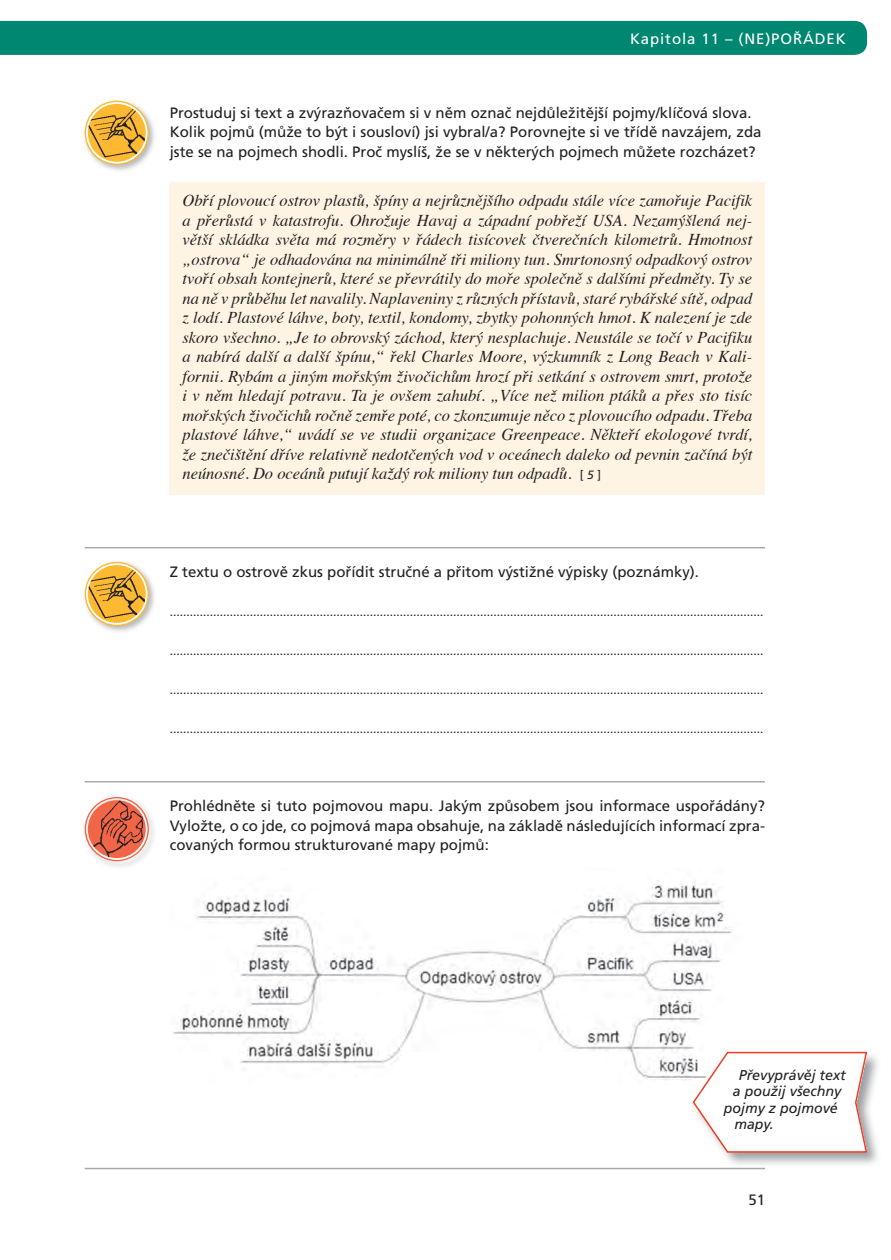
<style>
.page{position:relative;width:891px;height:1260px;background:#fff}
.page>*{position:absolute;margin:0;border:0;box-sizing:border-box;transform-origin:0 0}
.t1{font:italic 16.5px/19.5px "Times";color:#231f20;text-align:justify}
.t2{font:15px/19.5px "Frutiger CE";color:#231f20}
.t3{font:15px "Frutiger CE";letter-spacing:.06em;color:#fff}
.t4{font:italic 14.25px "Frutiger CE";color:#231f20}
.t5{font:12px "Frutiger CE";color:#231f20}
.s1{font-family:"Frutiger CE";font-style:normal;font-size:12px}
.s2{font-family:"Frutiger CE";font-size:12px}
</style>
<div class="page">
<div style="left:0;top:21px;width:867px;height:34px;background:#008772"></div>
<img style="left:84px;top:100px;width:70px;height:71px">
<svg style="left:85px;top:101px;width:63px;height:63px"></svg>
<div style="left:85px;top:101px;width:64px;height:64px;border:1px solid #fdb931;border-radius:50%"></div>
<img style="left:88px;top:105px;width:58px;height:54px">
<div style="left:170px;top:182px;width:595px;height:313px;background:#fef4e4"></div>
<img style="left:84px;top:798px;width:70px;height:69px">
<div style="left:85px;top:796px;width:64px;height:65px;border:1px solid #f26648;border-radius:50%"></div>
<img style="left:88px;top:800px;width:58px;height:57px;border-radius:29px">
<hr style="left:85px;top:547px;width:680px;height:1px;background:#a8a9ad">
<hr style="left:85px;top:781px;width:680px;height:1px;background:#a8a9ad">
<hr style="left:85px;top:1167px;width:680px;height:1px;background:#a8a9ad">
<img style="left:84px;top:563px;width:70px;height:69px">
<svg style="left:85px;top:562px;width:63px;height:63px"></svg>
<div style="left:85px;top:561px;width:64px;height:65px;border:1px solid #fdb931;border-radius:50%"></div>
<img style="left:88px;top:566px;width:58px;height:54px">
<img style="left:173px;top:880px;width:559px;height:200px">
<img style="left:724px;top:1055px;width:154px;height:110px">
<svg style="left:692px;top:1050px;width:176px;height:103px"></svg>
<p class="t3" style="left:630px;top:30px;width:217px">Kapitola 11 – (NE)POŘÁDEK</p>
<p class="t2" style="left:170px;top:103px;width:593px">Prostuduj si text a zvýrazňovačem si v něm označ nejdůležitější pojmy/klíčová slova.<br>Kolik pojmů (může to být i sousloví) jsi vybral/a? Porovnejte si ve třídě navzájem, zda jste se na pojmech shodli. Proč myslíš, že se v některých pojmech můžete rozcházet?</p>
<p class="t1" style="left:182px;top:190px;width:571px">Obří plovoucí ostrov plastů, špíny a nejrůznějšího odpadu stále více zamořuje Pacifik a přerůstá v katastrofu. Ohrožuje Havaj a západní pobřeží USA. Nezamýšlená nej&shy;větší skládka světa má rozměry v řádech tisícovek čtverečních kilometrů. Hmotnost „ostrova“ je odhadována na minimálně tři miliony tun. Smrtonosný odpadkový ostrov tvoří obsah kontejnerů, které se převrátily do moře společně s dalšími předměty. Ty se na ně v průběhu let navalily. Naplaveniny z různých přístavů, staré rybářské sítě, odpad z lodí. Plastové láhve, boty, textil, kondomy, zbytky pohonných hmot. K nalezení je zde skoro všechno. „Je to obrovský záchod, který nesplachuje. Neustále se točí v Pacifiku a nabírá další a další špínu,“ řekl Charles Moore, výzkumník z Long Beach v Kali&shy;fornii. Rybám a jiným mořským živočichům hrozí při setkání s ostrovem smrt, protože i v něm hledají potravu. Ta je ovšem zahubí. „Více než milion ptáků a přes sto tisíc mořských živočichů ročně zemře poté, co zkonzumuje něco z plovoucího odpadu. Třeba plastové láhve,“ uvádí se ve studii organizace Greenpeace. Někteří ekologové tvrdí, že znečištění dříve relativně nedotčených vod v oceánech daleko od pevnin začíná být neúnosné. Do oceánů putují každý rok miliony tun odpadů. <span class="s1">[</span> <span class="s2">5</span> <span class="s1">]</span></p>
<p class="t2" style="left:170px;top:562px;width:531px">Z textu o ostrově zkus pořídit stručné a přitom výstižné výpisky (poznámky).</p>
<p class="t5" style="left:170px;top:605px;width:595px">..................................................................................................................................................................................</p>
<p class="t5" style="left:170px;top:644px;width:595px">..................................................................................................................................................................................</p>
<p class="t5" style="left:170px;top:683px;width:595px">..................................................................................................................................................................................</p>
<p class="t5" style="left:170px;top:722px;width:595px">..................................................................................................................................................................................</p>
<p class="t2" style="left:170px;top:796px;width:597px;text-align:justify">Prohlédněte si tuto pojmovou mapu. Jakým způsobem jsou informace uspořádány?<br>Vyložte, o co jde, co pojmová mapa obsahuje, na základě následujících informací zpra&shy;covaných formou strukturované mapy pojmů:</p>
<p class="t4" style="left:739px;top:1066px;width:108px">Převyprávěj text</p>
<p class="t4" style="left:733px;top:1083px;width:110px">a použij všechny</p>
<p class="t4" style="left:724px;top:1099px;width:116px">pojmy z pojmové</p>
<p class="t4" style="left:734px;top:1116px;width:41px">mapy.</p>
<p class="t2" style="left:748px;top:1189px;width:18px">51</p>
</div>
